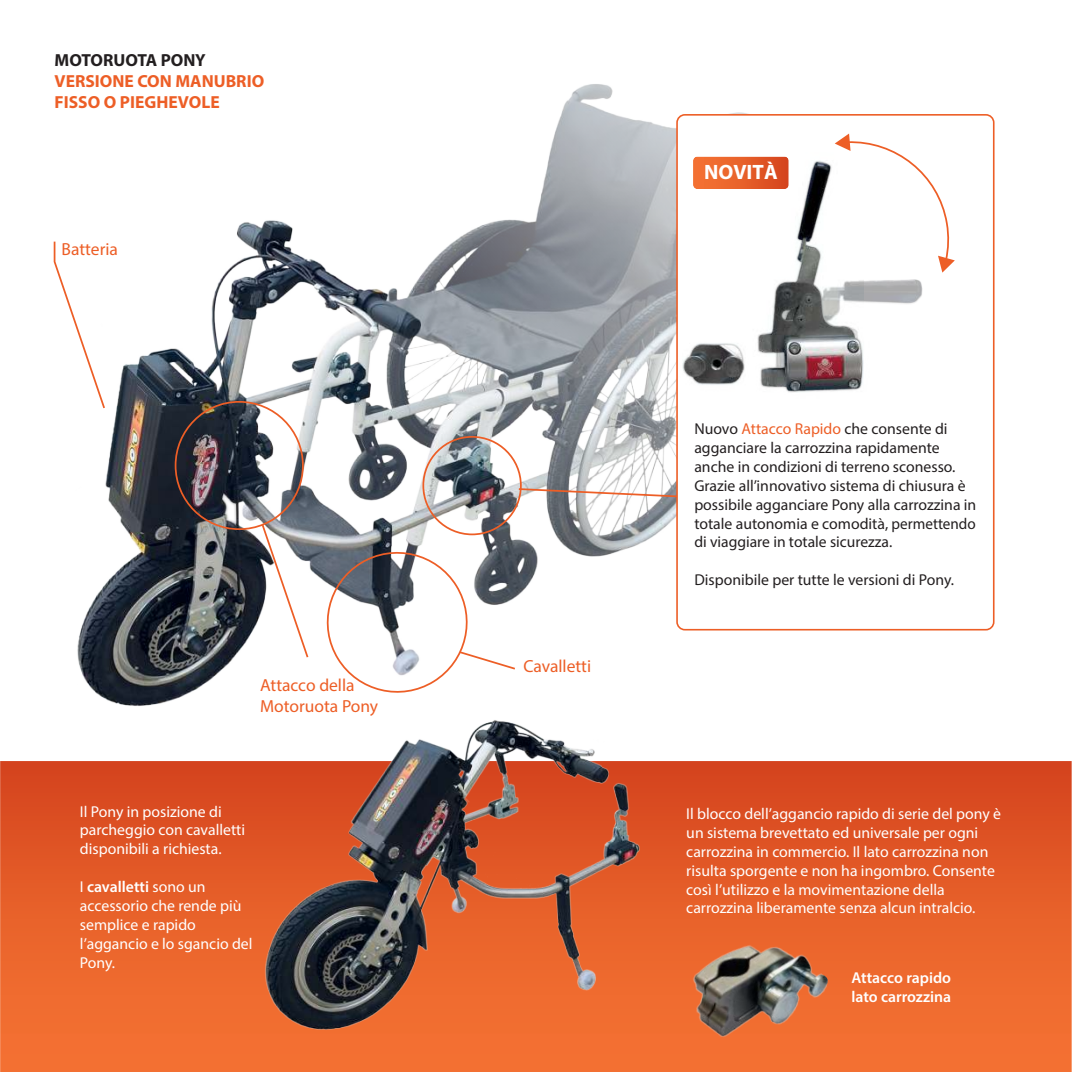
<style>
.page{position:relative;width:1072px;height:1072px;background:#fff}
.page>*{position:absolute;margin:0;border:0;box-sizing:border-box;transform-origin:0 0}
.t1{font:700 20.82px "Myriad Pro";color:#fff}
.t2{font:17.5px/21px "Myriad Pro";color:#ed5e26}
.t3{font:700 17.5px/21px "Myriad Pro";color:#ed5e26}
.t4{font:700 17.5px "Myriad Pro";letter-spacing:-.005em;color:#231f20}
.t5{font:15.75px/18.9px "Myriad Pro";color:#fff}
.t6{font:15.75px/18.9px "Myriad Pro";color:#231f20}
.t7{font:600 15.75px/18.9px "Myriad Pro";color:#fff}
.s1{font-weight:600}
.s2{color:#ed5e26}
</style>
<div class="page">
<img style="left:77px;top:84px;width:717px;height:622px">
<img style="left:0;top:761px;width:1071px;height:310px">
<div style="left:422px;top:436px;width:100px;height:99px;border:2px solid #ed5e26;border-radius:50%"></div>
<svg style="left:260px;top:523px;width:50px;height:136px"></svg>
<svg style="left:53px;top:240px;width:53px;height:170px"></svg>
<div style="left:677px;top:115px;width:316px;height:514px;background:#fff;border-radius:8px"></div>
<div style="left:676px;top:114px;width:318px;height:516px;border:2px solid #ed5e26;border-radius:8px"></div>
<img style="left:869px;top:279px;width:53px;height:25px">
<img style="left:678px;top:152px;width:191px;height:247px">
<img style="left:693px;top:156px;width:95px;height:33px">
<svg style="left:834px;top:133px;width:120px;height:139px"></svg>
<svg style="left:517px;top:487px;width:162px;height:11px"></svg>
<img style="left:248px;top:720px;width:396px;height:322px">
<img style="left:682px;top:932px;width:146px;height:107px">
<svg style="left:318px;top:543px;width:199px;height:158px"></svg>
<p class="t4" style="left:55px;top:51px;width:153px">MOTORUOTA PONY</p>
<p class="t3" style="left:55px;top:71px;width:211px">VERSIONE CON MANUBRIO<br>FISSO O PIEGHEVOLE</p>
<p class="t2" style="left:62px;top:240px;width:58px">Batteria</p>
<p class="t2" style="left:260px;top:675px;width:120px">Attacco della<br>Motoruota Pony</p>
<p class="t5" style="left:80px;top:802px;width:167px">Il Pony in posizione di parcheggio con cavalletti disponibili a richiesta.</p>
<p class="t5" style="left:80px;top:878px;width:174px">I <span class="s1">cavalletti</span> sono un accessorio che rende più semplice e rapido l’aggancio e lo sgancio del<br>Pony.</p>
<h1 class="t1" style="left:704px;top:162px;width:75px">NOVITÀ</h1>
<p class="t2" style="left:523px;top:656px;width:69px">Cavalletti</p>
<p class="t6" style="left:694px;top:420px;width:283px">Nuovo <span class="s2">Attacco Rapido</span> che consente di agganciare la carrozzina rapidamente anche in condizioni di terreno sconesso.<br>Grazie all’innovativo sistema di chiusura è possibile agganciare Pony alla carrozzina in totale autonomia e comodità, permettendo di viaggiare in totale sicurezza.</p>
<p class="t6" style="left:694px;top:571px;width:261px">Disponibile per tutte le versioni di Pony.</p>
<p class="t5" style="left:686px;top:804px;width:316px">Il blocco dell’aggancio rapido di serie del pony è un sistema brevettato ed universale per ogni carrozzina in commercio. Il lato carrozzina non risulta sporgente e non ha ingombro. Consente così l’utilizzo e la movimentazione della carrozzina liberamente senza alcun intralcio.</p>
<p class="t7" style="left:851px;top:970px;width:101px">Attacco rapido lato carrozzina</p>
</div>
